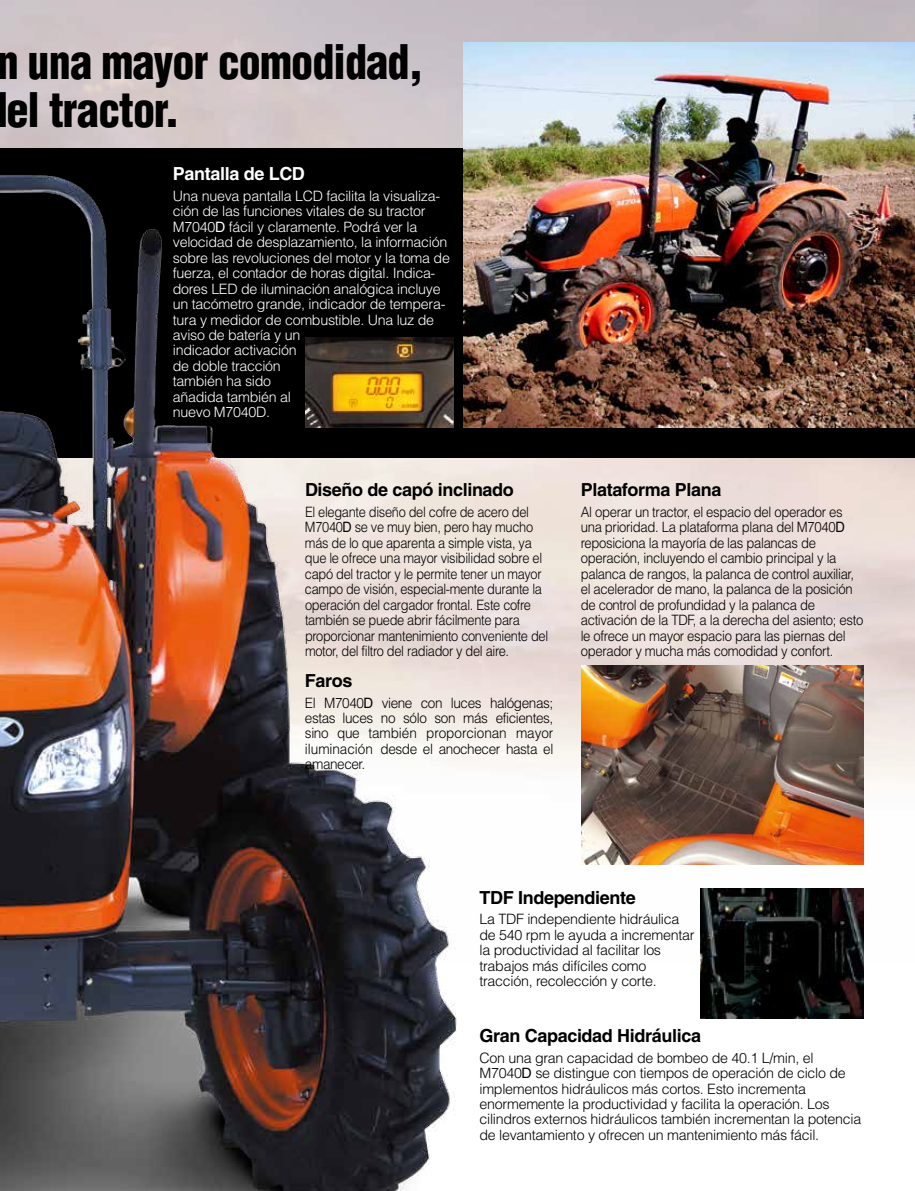
<style>
.page{position:relative;width:915px;height:1191px;background:#fff}
.page>*{position:absolute;margin:0;border:0;box-sizing:border-box;transform-origin:0 0}
.t1{font:900 condensed 46.5px/48px "Helvetica";letter-spacing:-.02em;color:#000;scale:.95 1}
.t2{font:700 18px "Helvetica";letter-spacing:-.02em;color:#000}
.t3{font:700 18px "Helvetica";letter-spacing:-.02em;color:#fff}
.t4{font:300 14.25px/15.5px "Helvetica";letter-spacing:-.02em;color:#fff}
.t5{font:300 14.25px/15.5px "Helvetica";letter-spacing:-.025em;color:#000}
.t6{font:300 14.25px/15.5px "Helvetica";letter-spacing:-.025em;color:#000;scale:.92 1}
.t7{font:300 14.25px/15.5px "Helvetica";letter-spacing:-.025em;color:#000;scale:.9 1}
.t8{font:300 14.25px "Helvetica";letter-spacing:-.025em;color:#000;scale:.95 1}
.t9{font:300 14.25px/15.5px "Helvetica";letter-spacing:-.005em;color:#000;scale:.95 1}
.s1{font-family:"Arial";font-weight:400}
</style>
<div class="page">
<img style="left:0;top:0;width:914px;height:964px">
<div style="left:0;top:148px;width:914px;height:309px;background:#000"></div>
<img style="left:463px;top:43px;width:451px;height:384px">
<img style="left:0;top:139px;width:478px;height:1052px">
<img style="left:581px;top:666px;width:282px;height:198px">
<img style="left:306px;top:337px;width:147px;height:90px">
<img style="left:699px;top:889px;width:164px;height:129px">
<h1 class="t1" style="left:-4px;top:38px;width:451px">n una mayor comodidad, el tractor.</h1>
<p class="t3" style="left:173px;top:163px;width:133px">Pantalla de LCD</p>
<p class="t4" style="left:173px;top:203px;width:254px">ción de las funciones vitales de su tractor</p>
<p class="t4" style="left:173px;top:180px;width:269px;line-height:30.9px">Una nueva pantalla LCD facilita la visualiza-<br>M7040<span class="s1">D</span> fácil y claramente. Podrá ver la</p>
<p class="t4" style="left:173px;top:234px;width:278px">velocidad de desplazamiento la, información sobre las revoluciones del motor lay toma de</p>
<p class="t4" style="left:173px;top:280px;width:269px">dores LED de iluminación analógica incluye</p>
<p class="t4" style="left:173px;top:265px;width:264px">fuerza, el contador de horas digital. Indica-</p>
<p class="t4" style="left:173px;top:311px;width:263px">tura y medidor de combustible. Una luz de</p>
<p class="t4" style="left:173px;top:288px;width:274px;line-height:30.9px">un tacómetro grande, indicador de tempera&shy;aviso de batería y un</p>
<p class="t4" style="left:173px;top:342px;width:125px">indicador activación de doble tracción también ha sido añadida también al nuevo M7040D.</p>
<p class="t2" style="left:305px;top:479px;width:210px">Diseño de capó inclinado</p>
<p class="t7" style="left:305px;top:504px;width:271px">El elegante diseño del cofre de acero del M7040<span class="s1">D</span> se ve muy bien, pero hay mucho más de lo que aparenta a simple vista, ya que le ofrece una mayor visibilidad sobre el capó del tractor ley permite tener un mayor campo de visión, especial-mente durante la operación del cargador frontal. Este cofre también se puede abrir fácilmente para proporcionar mantenimiento conveniente del motor, del filtro del radiador y del aire.</p>
<p class="t2" style="left:305px;top:669px;width:49px">Faros</p>
<p class="t8" style="left:490px;top:693px;width:68px">halógenas;</p>
<p class="t8" style="left:324px;top:693px;width:53px">M7040<span class="s1">D</span></p>
<p class="t8" style="left:305px;top:693px;width:13px">El</p>
<p class="t8" style="left:381px;top:693px;width:34px">viene</p>
<p class="t8" style="left:451px;top:693px;width:34px">luces</p>
<p class="t8" style="left:420px;top:693px;width:24px">con</p>
<p class="t8" style="left:495px;top:709px;width:62px">eficientes,</p>
<p class="t8" style="left:342px;top:709px;width:34px">luces</p>
<p class="t8" style="left:403px;top:709px;width:26px">sólo</p>
<p class="t8" style="left:463px;top:709px;width:28px">más</p>
<p class="t8" style="left:305px;top:709px;width:34px">estas</p>
<p class="t8" style="left:381px;top:709px;width:17px">no</p>
<p class="t8" style="left:434px;top:709px;width:24px">son</p>
<p class="t8" style="left:305px;top:724px;width:26px">sino</p>
<p class="t8" style="left:337px;top:724px;width:25px">que</p>
<p class="t9" style="left:368px;top:725px;width:53px">también</p>
<p class="t9" style="left:426px;top:725px;width:86px">proporcionan</p>
<p class="t8" style="left:516px;top:724px;width:41px">mayor</p>
<p class="t9" style="left:305px;top:740px;width:73px">iluminación amanecer.</p>
<p class="t8" style="left:380px;top:740px;width:183px">desde el anochecer hasta el</p>
<p class="t2" style="left:580px;top:479px;width:142px">Plataforma Plana</p>
<p class="t6" style="left:580px;top:504px;width:308px">Al operar un tractor, el espacio del operador es una prioridad. La plataforma plana del M7040<span class="s1">D </span>reposiciona la mayoría de las palancas de operación, incluyendo el cambio principal lay palanca de rangos la, palanca de control auxiliar, el acelerador de mano la, palanca de la posición de control de profundidad lay palanca de activación de la TDF laa, derecha del asiento; esto le ofrece un mayor espacio para las piernas del operador y mucha más comodidad y confort.</p>
<p class="t2" style="left:479px;top:886px;width:158px">TDF Independiente</p>
<p class="t5" style="left:479px;top:911px;width:216px">La TDF independiente hidráulica de 540 rpm le ayuda a incrementar la productividad al facilitar los trabajos más difíciles como tracción, recolección y corte.</p>
<p class="t2" style="left:479px;top:1024px;width:223px">Gran Capacidad Hidráulica</p>
<p class="t5" style="left:479px;top:1049px;width:383px">Con una gran capacidad de bombeo de 40.1 /L min, el M7040<span class="s1">D</span> se distingue con tiempos de operación de ciclo de implementos hidráulicos más cortos. Esto incrementa enormemente la productividad y facilita la operación. Los cilindros externos hidráulicos también incrementan la potencia de levantamiento y ofrecen un mantenimiento más fácil.</p>
</div>
